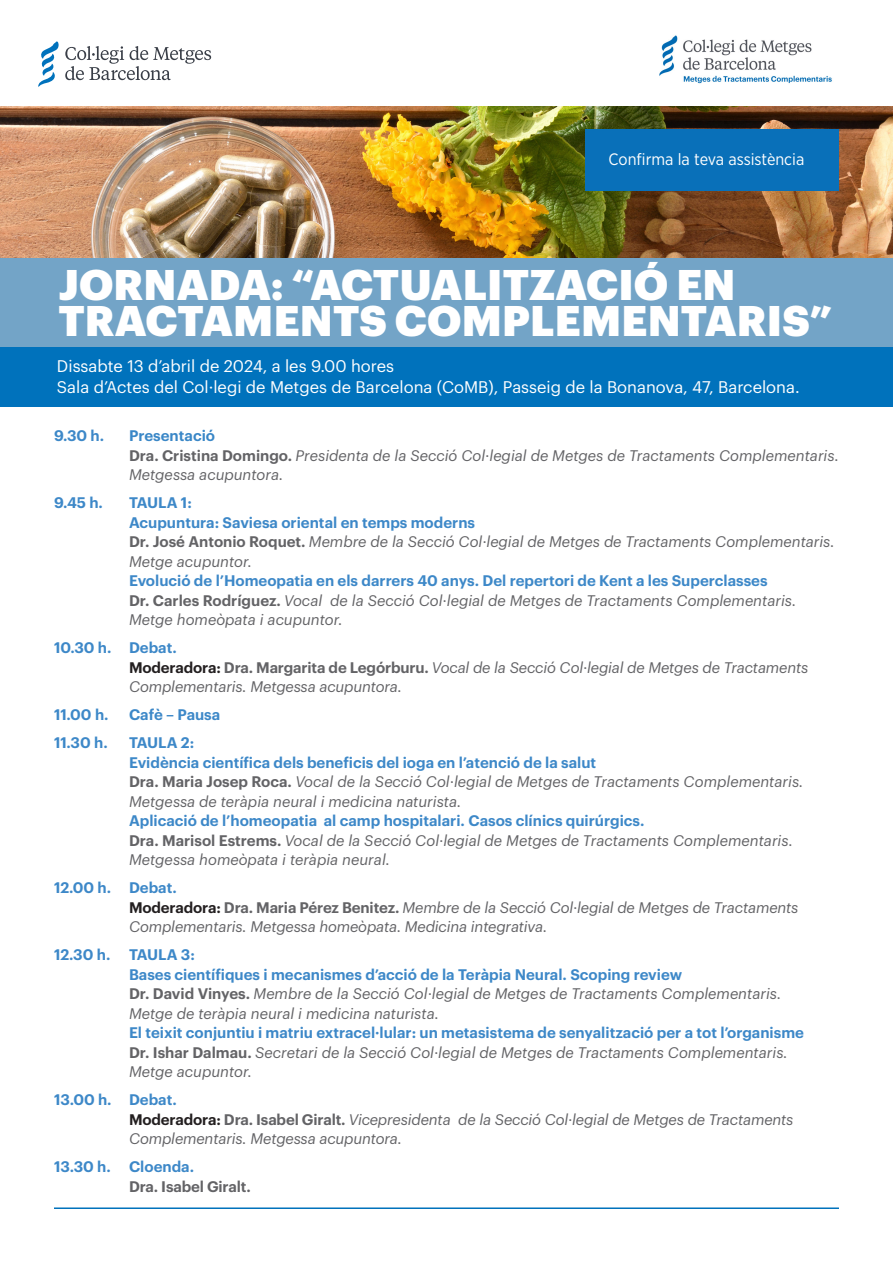
<style>
.page{position:relative;width:893px;height:1263px;background:#fff}
.page>*{position:absolute;margin:0;border:0;box-sizing:border-box;transform-origin:0 0}
.t1{font:900 42px/36px "Graphik";letter-spacing:.005em;color:#fff}
.t2{font:16.5px/21px "Graphik";color:#fff}
.t3{font:16.5px "Gotham Narrow";color:#fff}
.t4{font:italic 15px/19.5px "Graphik";color:#636366}
.t5{font:600 15px "Graphik";color:#3d88c8}
.t6{font:600 15px/19.5px "Graphik";letter-spacing:-.01em;color:#636366}
.s1{font-weight:600;font-style:normal;color:#3a87c7}
.s2{font-weight:600;font-style:normal}
.s3{font-weight:600;font-style:normal;color:#3d88c8}
.s4{font-weight:600;font-style:normal;color:#231f20}
.s5{color:#3d88c8}
</style>
<div class="page">
<img style="left:659px;top:35px;width:173px;height:49px">
<img style="left:0;top:106px;width:893px;height:152px">
<hr style="left:54px;top:1207px;width:785px;height:2px;background:#0072bc">
<svg style="left:65px;top:46px;width:146px;height:34px"></svg>
<svg style="left:38px;top:41px;width:21px;height:46px"></svg>
<div style="left:0;top:335px;width:893px;height:72px;background:#0072bc"></div>
<div style="left:0;top:258px;width:893px;height:89px;background:#73a4c7"></div>
<div style="left:586px;top:130px;width:253px;height:61px;background:#0970b9"></div>
<p class="t3" style="left:609px;top:149px;width:197px">Confirma la teva assistència</p>
<p class="t1" style="left:58px;top:263px;width:776px">JORNADA: “ACTUALITZACIÓ EN<br>TRACTAMENTS COMPLEMENTARIS”</p>
<p class="t2" style="left:57px;top:354px;width:744px">Dissabte 13 d’abril de 2024, a les 9.00 hores<br>Sala d’Actes del Col·legi de Metges de Barcelona (CoMB), Passeig de la Bonanova, 47, Barcelona.</p>
<p class="t5" style="left:54px;top:424px;width:52px">9.30 h.</p>
<p class="t4" style="left:129px;top:425px;width:711px"><span class="s1">Presentació<br></span><span class="s2">Dra. Cristina Domingo.</span> Presidenta de la Secció Col·legial de Metges de Tractaments Complementaris.<br>Metgessa acupuntora.</p>
<p class="t5" style="left:54px;top:491px;width:51px">9.45 h.</p>
<p class="t4" style="left:129px;top:492px;width:707px"><span class="s3">TAULA 1:<br>Acupuntura: Saviesa oriental en temps moderns<br></span><span class="s2">Dr. José Antonio Roquet.</span> Membre de la Secció Col·legial de Metges de Tractaments Complementaris.<br>Metge acupuntor.<br><span class="s3">Evolució de l’Homeopatia en els darrers 40 anys. Del repertori de Kent a les Superclasses<br></span><span class="s2">Dr. Carles Rodríguez.</span> Vocal de la Secció Col·legial de Metges de Tractaments Complementaris.<br>Metge homeòpata i acupuntor.</p>
<p class="t4" style="left:129px;top:637px;width:681px;text-indent:-75px"><span class="s3">10.30 h. Debat.<br></span><span class="s4">Moderadora:</span> <span class="s2">Dra. Margarita de Legórburu.</span> Vocal de la Secció Col·legial de Metges de Tractaments<br>Complementaris. Metgessa acupuntora.</p>
<p class="t5" style="left:54px;top:703px;width:56px">11.00 h.</p>
<p class="t5" style="left:129px;top:703px;width:93px">Cafè – Pausa</p>
<p class="t5" style="left:54px;top:731px;width:55px">11.30 h.</p>
<p class="t4" style="left:129px;top:732px;width:676px"><span class="s3">TAULA 2:<br>Evidència científica dels beneficis del ioga en l’atenció de la salut<br></span><span class="s2">Dra. Maria Josep Roca.</span> Vocal de la Secció Col·legial de Metges de Tractaments Complementaris.<br>Metgessa de teràpia neural i medicina naturista.<br><span class="s3">Aplicació de l’homeopatia al camp hospitalari. Casos clínics quirúrgics.<br></span><span class="s2">Dra. Marisol Estrems.</span> Vocal de la Secció Col·legial de Metges de Tractaments Complementaris.<br>Metgessa homeòpata i teràpia neural.</p>
<p class="t4" style="left:129px;top:877px;width:671px;text-indent:-75px"><span class="s3">12.00 h. Debat.<br></span><span class="s4">Moderadora:</span> <span class="s2">Dra. Maria Pérez Benitez.</span> Membre de la Secció Col·legial de Metges de Tractaments<br>Complementaris. Metgessa homeòpata. Medicina integrativa.</p>
<p class="t4" style="left:129px;top:944px;width:676px;text-indent:-75px"><span class="s3">12.30 h. TAULA 3:<br>Bases científiques i mecanismes d’acció de la Teràpia Neural. Scoping review<br></span><span class="s2">Dr. David Vinyes.</span> Membre de la Secció Col·legial de Metges de Tractaments Complementaris.<br>Metge de teràpia neural i medicina naturista.<br><span class="s3">El teixit conjuntiu i matriu extracel·lular: un metasistema de senyalització per a tot l’organisme </span><span class="s2">Dr. Ishar Dalmau.</span> Secretari de la Secció Col·legial de Metges de Tractaments Complementaris.<br>Metge acupuntor.</p>
<p class="t4" style="left:129px;top:1089px;width:666px;text-indent:-75px"><span class="s3">13.00 h. Debat.<br></span><span class="s4">Moderadora:</span> <span class="s2">Dra. Isabel Giralt.</span> Vicepresidenta de la Secció Col·legial de Metges de Tractaments<br>Complementaris. Metgessa acupuntora.</p>
<p class="t6" style="left:129px;top:1156px;width:123px;text-indent:-75px"><span class="s5">13.30 h. Cloenda.<br></span>Dra. Isabel Giralt.</p>
</div>
